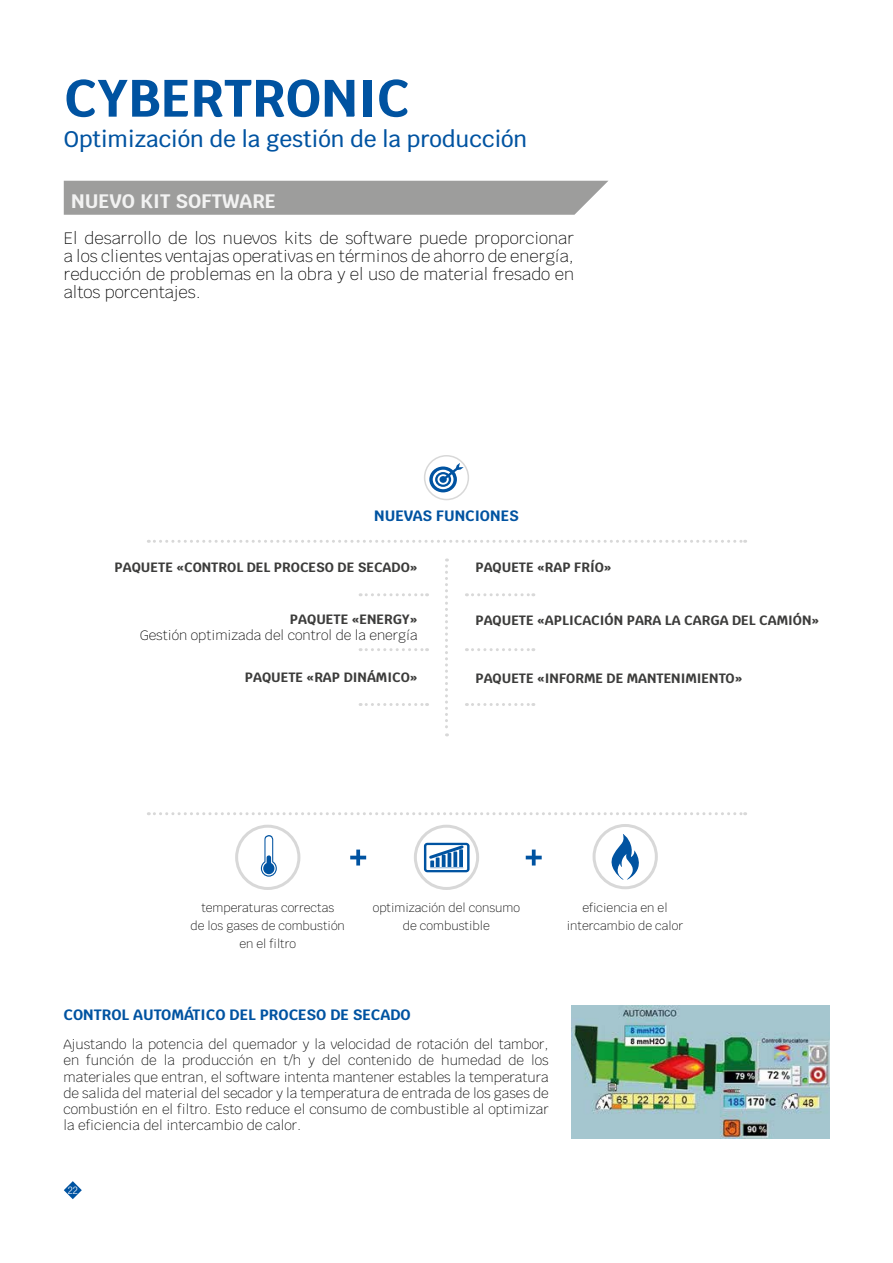
<style>
.page{position:relative;width:893px;height:1263px;background:#fff}
.page>*{position:absolute;margin:0;border:0;box-sizing:border-box;transform-origin:0 0}
.t1{font:700 52.5px "Krub";color:#0053a1}
.t2{font:500 22.5px "Krub";color:#0053a1}
.t3{font:700 19.5px "Krub";color:#f2f2f2}
.t4{font:200 16.5px/18px "Krub";color:#000;text-align:justify}
.t5{font:700 15px "Krub";color:#0053a1}
.t6{font:200 13.5px/16.2px "Krub";color:#000;text-align:justify}
.t7{font:700 13.5px "Krub";color:#3c3c3b}
.t8{font:200 12px/18px "Krub";color:#000;text-align:center}
.t9{font:300 condensed 10.5px "Helvetica Neue LT Std";color:#fff}
</style>
<div class="page">
<div style="left:593px;top:824px;width:65px;height:65px;border:3px solid #d8d8d8;border-radius:50%"></div>
<div style="left:414px;top:825px;width:65px;height:65px;border:3px solid #d8d8d8;border-radius:50%"></div>
<svg style="left:429px;top:463px;width:35px;height:29px"></svg>
<svg style="left:261px;top:835px;width:16px;height:42px"></svg>
<svg style="left:424px;top:843px;width:46px;height:29px"></svg>
<svg style="left:611px;top:834px;width:37px;height:45px"></svg>
<div style="left:235px;top:825px;width:65px;height:65px;border:3px solid #d8d8d8;border-radius:50%"></div>
<div style="left:64px;top:181px;width:544px;height:34px;background:#9d9d9c"></div>
<div style="left:424px;top:455px;width:45px;height:45px;border:2px solid #d8d8d8;border-radius:50%"></div>
<svg style="left:148px;top:540px;width:598px;height:3px"></svg>
<svg style="left:360px;top:593px;width:68px;height:3px"></svg>
<svg style="left:360px;top:703px;width:68px;height:3px"></svg>
<svg style="left:360px;top:648px;width:68px;height:3px"></svg>
<svg style="left:466px;top:593px;width:68px;height:3px"></svg>
<svg style="left:466px;top:703px;width:68px;height:3px"></svg>
<svg style="left:466px;top:648px;width:68px;height:3px"></svg>
<svg style="left:445px;top:558px;width:3px;height:178px"></svg>
<svg style="left:148px;top:812px;width:598px;height:3px"></svg>
<svg style="left:64px;top:1181px;width:18px;height:18px"></svg>
<hr style="left:350px;top:856px;width:16px;height:3px;background:#0053a1">
<svg style="left:356px;top:849px;width:4px;height:16px"></svg>
<hr style="left:526px;top:856px;width:16px;height:3px;background:#0053a1">
<svg style="left:532px;top:849px;width:4px;height:16px"></svg>
<img style="left:571px;top:1006px;width:258px;height:133px">
<h1 class="t1" style="left:64px;top:68px;width:348px">CYBERTRONIC</h1>
<h2 class="t2" style="left:64px;top:126px;width:465px">Optimización de la gestión de la producción</h2>
<h3 class="t3" style="left:71px;top:189px;width:206px">NUEVO KIT SOFTWARE</h3>
<p class="t4" style="left:64px;top:229px;width:512px">El desarrollo de los nuevos kits de software puede proporcionar a los clientes ventajas operativas en términos de ahorro de energía, reducción de problemas en la obra y el uso de material fresado en altos porcentajes.</p>
<p class="t5" style="left:374px;top:506px;width:146px">NUEVAS FUNCIONES</p>
<p class="t7" style="left:475px;top:559px;width:138px">PAQUETE «RAP FRÍO»</p>
<p class="t7" style="left:475px;top:613px;width:345px">PAQUETE «APLICACIÓN PARA LA CARGA DEL CAMIÓN»</p>
<p class="t7" style="left:115px;top:559px;width:304px">PAQUETE «CONTROL DEL PROCESO DE SECADO»</p>
<p class="t7" style="left:290px;top:611px;width:129px">PAQUETE «ENERGY»</p>
<p class="t6" style="left:140px;top:627px;width:279px">Gestión optimizada del control de la energía</p>
<p class="t7" style="left:245px;top:669px;width:174px">PAQUETE «RAP DINÁMICO»</p>
<p class="t7" style="left:475px;top:670px;width:268px">PAQUETE «INFORME DE MANTENIMIENTO»</p>
<p class="t8" style="left:191px;top:898px;width:156px">temperaturas correctas<br>de los gases de combustión en el filtro</p>
<p class="t8" style="left:373px;top:898px;width:149px">optimización del consumo de combustible</p>
<p class="t8" style="left:567px;top:898px;width:118px">eficiencia en el intercambio de calor</p>
<p class="t5" style="left:64px;top:1006px;width:349px">CONTROL AUTOMÁTICO DEL PROCESO DE SECADO</p>
<p class="t6" style="left:64px;top:1036px;width:487px">Ajustando la potencia del quemador y la velocidad de rotación del tambor, en función de la producción en t/h y del contenido de humedad de los materiales que entran, el software intenta mantener estables la temperatura de salida del material del secador y la temperatura de entrada de los gases de combustión en el filtro. Esto reduce el consumo de combustible al optimizar la eficiencia del intercambio de calor.</p>
<p class="t9" style="left:68px;top:1184px;width:12px">22</p>
</div>
